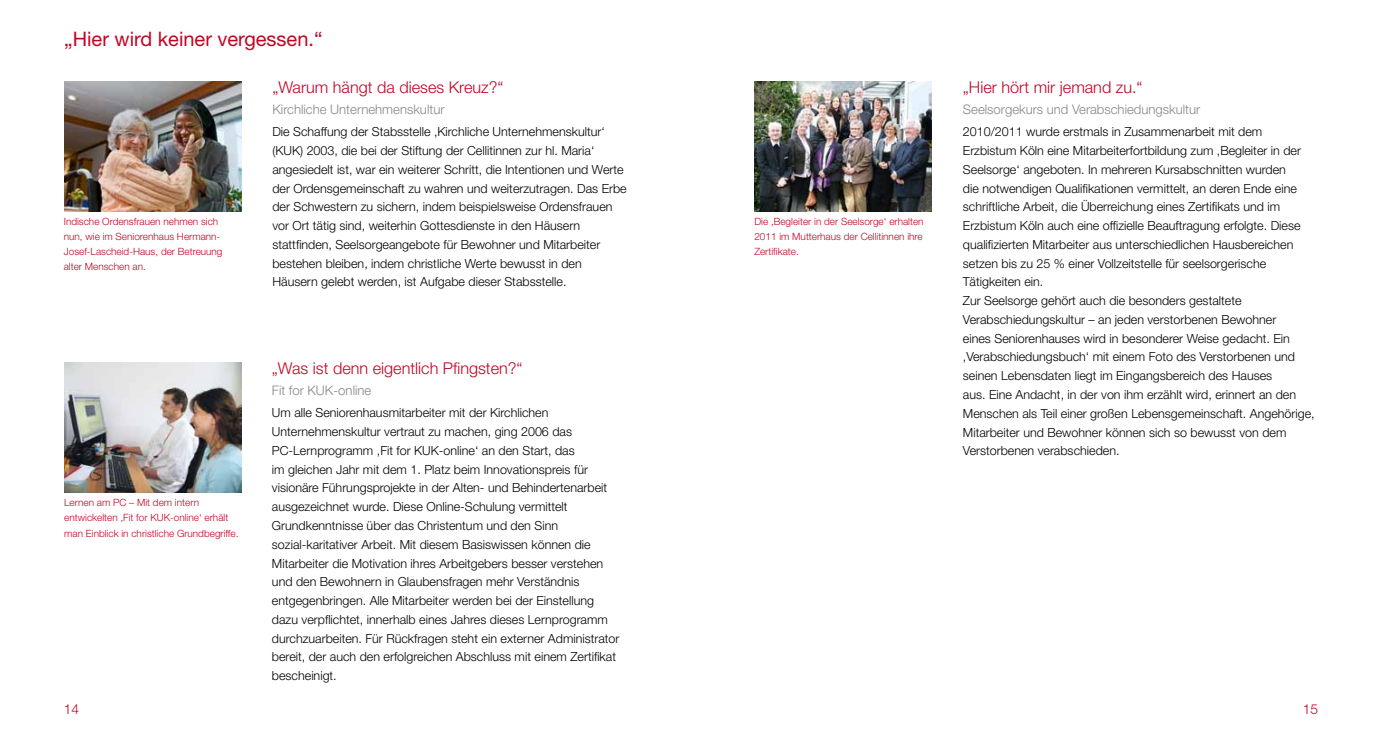
<style>
.page{position:relative;width:1382px;height:745px;background:#fff}
.page>*{position:absolute;margin:0;border:0;box-sizing:border-box;transform-origin:0 0}
.t1{font:20px "Helvetica Neue LT Std";color:#c10525}
.t2{font:300 16.25px "Helvetica Neue LT Std";color:#c10525}
.t3{font:300 13.75px "Helvetica Neue LT Std";color:#c10525}
.t4{font:300 13.12px "Helvetica Neue LT Std";color:#878786}
.t5{font:300 12.5px/18.8px "Helvetica Neue LT Std";color:#000}
.t6{font:300 10px/15px "Helvetica Neue LT Std";color:#c10525}
</style>
<div class="page">
<img style="left:64px;top:81px;width:177px;height:130px">
<img style="left:65px;top:362px;width:177px;height:130px">
<img style="left:755px;top:81px;width:177px;height:130px">
<h1 class="t1" style="left:64px;top:27px;width:260px">„Hier wird keiner vergessen.“</h1>
<p class="t6" style="left:64px;top:214px;width:160px">Indische Ordensfrauen nehmen sich nun, wie im Seniorenhaus Hermann-<br>Josef-Lascheid-Haus, der Betreuung alter Menschen an.</p>
<p class="t6" style="left:64px;top:495px;width:176px">Lernen am PC – Mit dem intern entwickelten ‚Fit for KUK-online‘ erhält man Einblick in christliche Grundbegriffe.</p>
<h2 class="t2" style="left:272px;top:77px;width:233px">„Warum hängt da dieses Kreuz?“</h2>
<p class="t4" style="left:272px;top:101px;width:174px">Kirchliche Unternehmenskultur</p>
<p class="t5" style="left:272px;top:122px;width:356px">Die Schaffung der Stabsstelle ‚Kirchliche Unternehmenskultur‘ (KUK) 2003, die bei der Stiftung der Cellitinnen zur hl. Maria‘ angesiedelt ist, war ein weiterer Schritt, die Intentionen und Werte der Ordensgemeinschaft zu wahren und weiterzutragen. Das Erbe der Schwestern zu sichern, indem beispielsweise Ordensfrauen vor Ort tätig sind, weiterhin Gottesdienste in den Häusern stattfinden, Seelsorgeangebote für Bewohner und Mitarbeiter bestehen bleiben, indem christliche Werte bewusst in den Häusern gelebt werden, ist Aufgabe dieser Stabsstelle.</p>
<h2 class="t2" style="left:272px;top:358px;width:252px">„Was ist denn eigentlich Pfingsten?“</h2>
<p class="t4" style="left:272px;top:382px;width:101px">Fit for KUK-online</p>
<p class="t5" style="left:272px;top:403px;width:349px">Um alle Seniorenhausmitarbeiter mit der Kirchlichen Unternehmenskultur vertraut zu machen, ging 2006 das PC-Lernprogramm ‚Fit for KUK-online‘ an den Start, das<br>im gleichen Jahr mit dem 1. Platz beim Innovationspreis für visionäre Führungsprojekte in der Alten- und Behindertenarbeit ausgezeichnet wurde. Diese Online-Schulung vermittelt Grundkenntnisse über das Christentum und den Sinn sozial-karitativer Arbeit. Mit diesem Basiswissen können die Mitarbeiter die Motivation ihres Arbeitgebers besser verstehen und den Bewohnern in Glaubensfragen mehr Verständnis entgegenbringen. Alle Mitarbeiter werden bei der Einstellung dazu verpflichtet, innerhalb eines Jahres dieses Lernprogramm durchzuarbeiten. Für Rückfragen steht ein externer Administrator bereit, der auch den erfolgreichen Abschluss mit einem Zertifikat bescheinigt.</p>
<p class="t6" style="left:754px;top:214px;width:171px;text-align:justify">Die ‚Begleiter in der Seelsorge‘ erhalten 2011 im Mutterhaus der Cellitinnen ihre Zertifikate.</p>
<h2 class="t2" style="left:963px;top:77px;width:181px">„Hier hört mir jemand zu.“</h2>
<p class="t4" style="left:963px;top:101px;width:239px">Seelsorgekurs und Verabschiedungskultur</p>
<p class="t5" style="left:963px;top:122px;width:353px">2010/2011 wurde erstmals in Zusammenarbeit mit dem Erzbistum Köln eine Mitarbeiterfortbildung zum ‚Begleiter in der Seelsorge‘ angeboten. In mehreren Kursabschnitten wurden<br>die notwendigen Qualifikationen vermittelt, an deren Ende eine schriftliche Arbeit, die Überreichung eines Zertifikats und im Erzbistum Köln auch eine offizielle Beauftragung erfolgte. Diese qualifizierten Mitarbeiter aus unterschiedlichen Hausbereichen setzen bis zu 25 % einer Vollzeitstelle für seelsorgerische Tätigkeiten ein.<br>Zur Seelsorge gehört auch die besonders gestaltete Verabschiedungskultur – an jeden verstorbenen Bewohner<br>eines Seniorenhauses wird in besonderer Weise gedacht. Ein ‚Verabschiedungsbuch‘ mit einem Foto des Verstorbenen und seinen Lebensdaten liegt im Eingangsbereich des Hauses<br>aus. Eine Andacht, in der von ihm erzählt wird, erinnert an den Menschen als Teil einer großen Lebensgemeinschaft. Angehörige, Mitarbeiter und Bewohner können sich so bewusst von dem Verstorbenen verabschieden.</p>
<p class="t3" style="left:64px;top:700px;width:17px">14</p>
<p class="t3" style="left:1303px;top:700px;width:17px">15</p>
</div>
